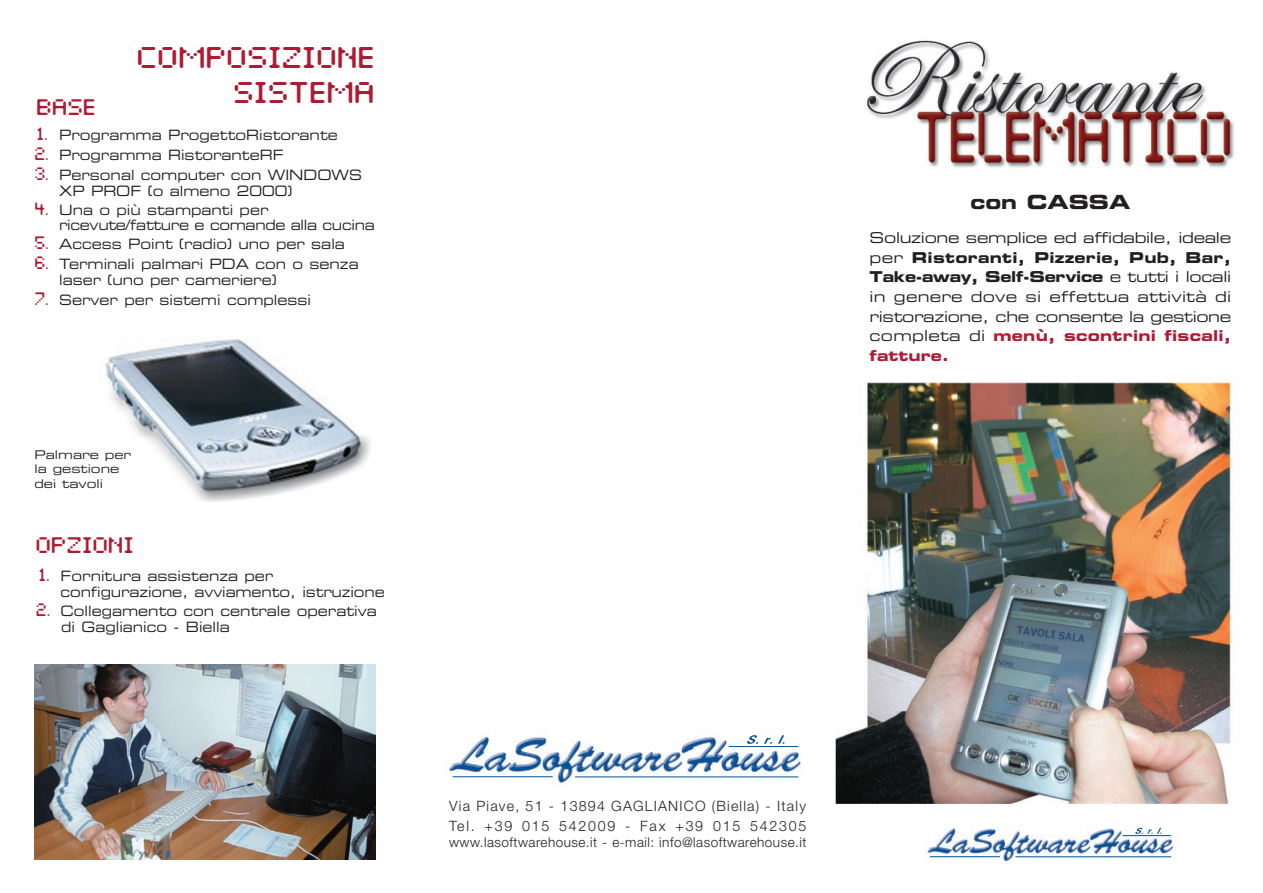
<style>
.page{position:relative;width:1263px;height:893px;background:#fff}
.page>*{position:absolute;margin:0;border:0;box-sizing:border-box;transform-origin:0 0}
.t1{font:30px/34.3px "Punch R1";color:#ae1c34;text-align:right;scale:1.15 1}
.t2{font:22.5px "Punch R1";color:#ae1c34;scale:1.15 1}
.t3{font:19.5px "Eurostile Bold Extended Two";color:#231f20}
.t4{font:15px/19.6px "Eurostile Extended Two";letter-spacing:-.02em;color:#231f20}
.t5{font:15px/19.6px "Eurostile Bold Extended Two";letter-spacing:.015em;color:#231f20}
.t6{font:15px/19.6px "Eurostile Bold Extended Two";letter-spacing:.015em;color:#ae1c34}
.t7{font:14.25px/15.8px "Eurostile Extended Two";color:#231f20;scale:.92 1}
.t8{font:300 14.25px/19.6px "Helvetica Neue";letter-spacing:.085em;color:#231f20}
.t9{font:14.25px/14.2px "Eurostile Extended Two";letter-spacing:-.025em;color:#231f20;scale:.92 1}
.t10{font:300 13.5px "Helvetica Neue";letter-spacing:.035em;color:#231f20}
.t11{font:12px/14.4px "Eurostile Extended Two";color:#231f20}
.s1{font-family:"Punch R1";font-size:18px;color:#ae1c34}
.s2{font-family:"Eurostile Extended Two"}
.s3{font-family:"Eurostile Extended Two";color:#231f20}
</style>
<div class="page">
<img style="left:105px;top:339px;width:265px;height:163px">
<img style="left:448px;top:735px;width:353px;height:49px">
<svg style="left:746px;top:735px;width:12px;height:9px"></svg>
<svg style="left:764px;top:738px;width:8px;height:6px"></svg>
<svg style="left:778px;top:735px;width:7px;height:9px"></svg>
<hr style="left:729px;top:746px;width:69px;height:1px;background:#015399">
<hr style="left:575px;top:776px;width:223px;height:1px;background:#015399">
<hr style="left:452px;top:776px;width:101px;height:1px;background:#015399">
<img style="left:34px;top:665px;width:341px;height:195px">
<img style="left:867px;top:40px;width:368px;height:129px">
<img style="left:926px;top:827px;width:249px;height:35px">
<svg style="left:1135px;top:828px;width:27px;height:6px"></svg>
<hr style="left:1123px;top:835px;width:48px;height:1px;background:#015399">
<hr style="left:1015px;top:856px;width:156px;height:1px;background:#015399">
<hr style="left:930px;top:856px;width:70px;height:1px;background:#015399">
<img style="left:836px;top:382px;width:398px;height:422px">
<h2 class="t2" style="left:36px;top:92px;width:53px">BASE</h2>
<h1 class="t1" style="left:137px;top:39px;width:208px">COMPOSIZIONE<br>SISTEMA</h1>
<p class="t7" style="left:37px;top:127px;width:328px"><span class="s1">1.</span> Programma ProgettoRistorante</p>
<p class="t7" style="left:34px;top:147px;width:272px"><span class="s1">2.</span> Programma RistoranteRF</p>
<p class="t7" style="left:59px;top:167px;width:331px;text-indent:-25px"><span class="s1">3.</span> Personal computer con WINDOWS<br>XP PROF (o almeno 2000)</p>
<p class="t9" style="left:59px;top:203px;width:345px;text-indent:-25px"><span class="s1">4.</span> Una o più stampanti per ricevute/fatture e comande alla cucina</p>
<p class="t7" style="left:34px;top:236px;width:339px"><span class="s1">5.</span> Access Point (radio) uno per sala</p>
<p class="t7" style="left:59px;top:256px;width:327px;text-indent:-25px"><span class="s1">6.</span> Terminali palmari PDA con o senza laser (uno per cameriere)</p>
<p class="t7" style="left:34px;top:291px;width:302px"><span class="s1">7.</span> Server per sistemi complessi</p>
<p class="t11" style="left:34px;top:447px;width:98px">Palmare per la gestione dei tavoli</p>
<h2 class="t2" style="left:35px;top:531px;width:87px">OPZIONI</h2>
<p class="t7" style="left:61px;top:568px;width:354px;text-indent:-22px"><span class="s1">1.</span> Fornitura assistenza per configurazione, avviamento, istruzione</p>
<p class="t7" style="left:61px;top:603px;width:344px;text-indent:-25px"><span class="s1">2.</span> Collegamento con centrale operativa di Gaglianico - Biella</p>
<h3 class="t3" style="left:970px;top:188px;width:161px">con CASSA</h3>
<p class="t4" style="left:870px;top:227px;width:363px">Soluzione semplice ed affidabile, ideale</p>
<p class="t5" style="left:870px;top:247px;width:363px"><span class="s2">per</span> Ristoranti, Pizzerie, Pub, Bar,<br>Take-away, Self-Service <span class="s2">e tutti i locali</span></p>
<p class="t4" style="left:870px;top:286px;width:363px">in genere dove si effettua attività di ristorazione, che consente la gestione</p>
<p class="t6" style="left:870px;top:326px;width:363px"><span class="s3">completa di</span> menù, scontrini fiscali, fatture.</p>
<p class="t8" style="left:449px;top:796px;width:359px">Via Piave, 51 - 13894 GAGLIANICO (Biella) - Italy<br>Tel. +39 015 542009 - Fax +39 015 542305</p>
<p class="t10" style="left:449px;top:833px;width:359px">www.lasoftwarehouse.it - e-mail: info@lasoftwarehouse.it</p>
</div>
